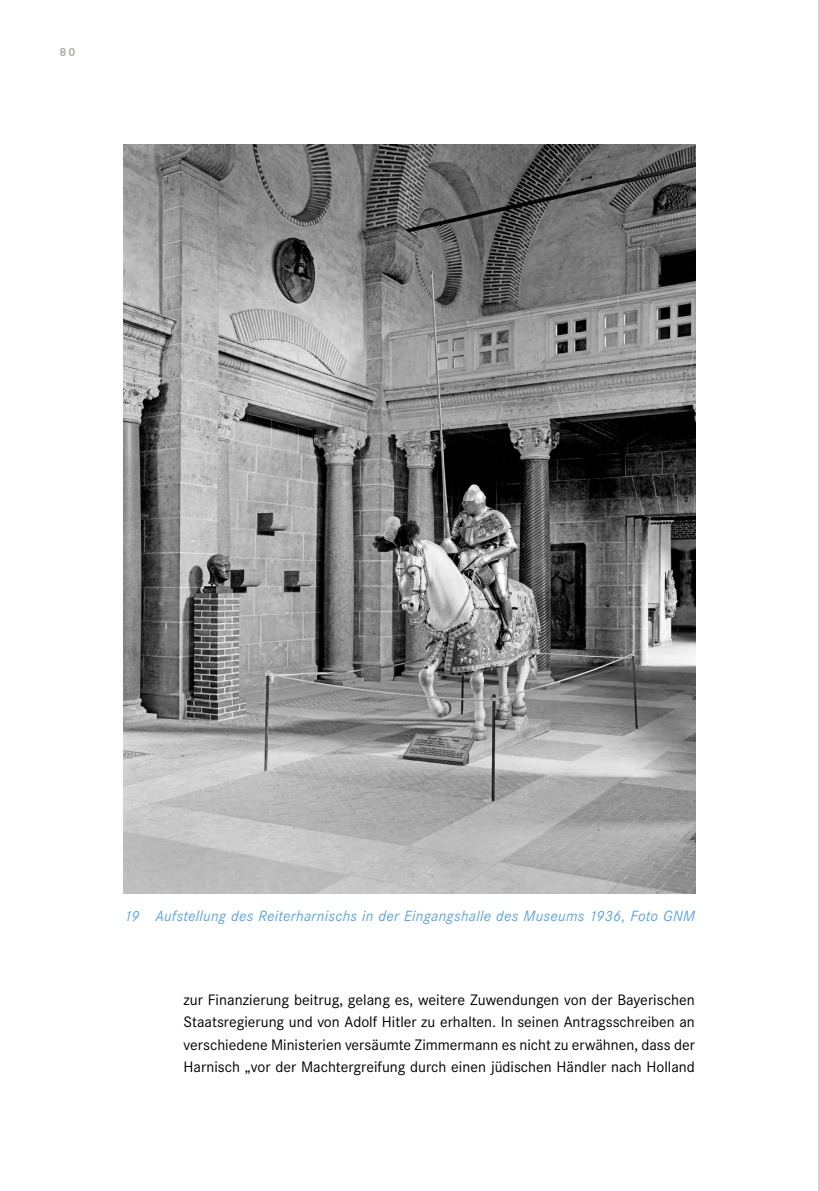
<style>
.page{position:relative;width:819px;height:1191px;background:#fff}
.page>*{position:absolute;margin:0;border:0;box-sizing:border-box;transform-origin:0 0}
.t1{font:15.75px/22.4px "Corporate S";color:#000;text-align:justify}
.Bildunterschrift{font:italic 15.4px "Corporate S";letter-spacing:.02em;color:#5ba4e0}
.t2{font:700 12.25px "Corporate S";color:#acb0a0}
</style>
<div class="page">
<svg style="left:818px;top:0;width:1px;height:1191px"></svg>
<img style="left:124px;top:144px;width:571px;height:749px">
<p class="t2" style="left:60px;top:45px;width:17px">80</p>
<p class="Bildunterschrift" style="left:124px;top:906px;width:572px">19 Aufstellung des Reiterharnischs in der Eingangshalle des Museums 1936, Foto GNM</p>
<p class="t1" style="left:184px;top:988px;width:512px">zur Finanzierung beitrug, gelang es, weitere Zuwendungen von der Bayerischen Staatsregierung und von Adolf Hitler zu erhalten. In seinen Antragsschreiben an verschiedene Ministerien versäumte Zimmermann es nicht zu erwähnen, dass der Harnisch „vor der Machtergreifung durch einen jüdischen Händler nach Holland</p>
</div>
